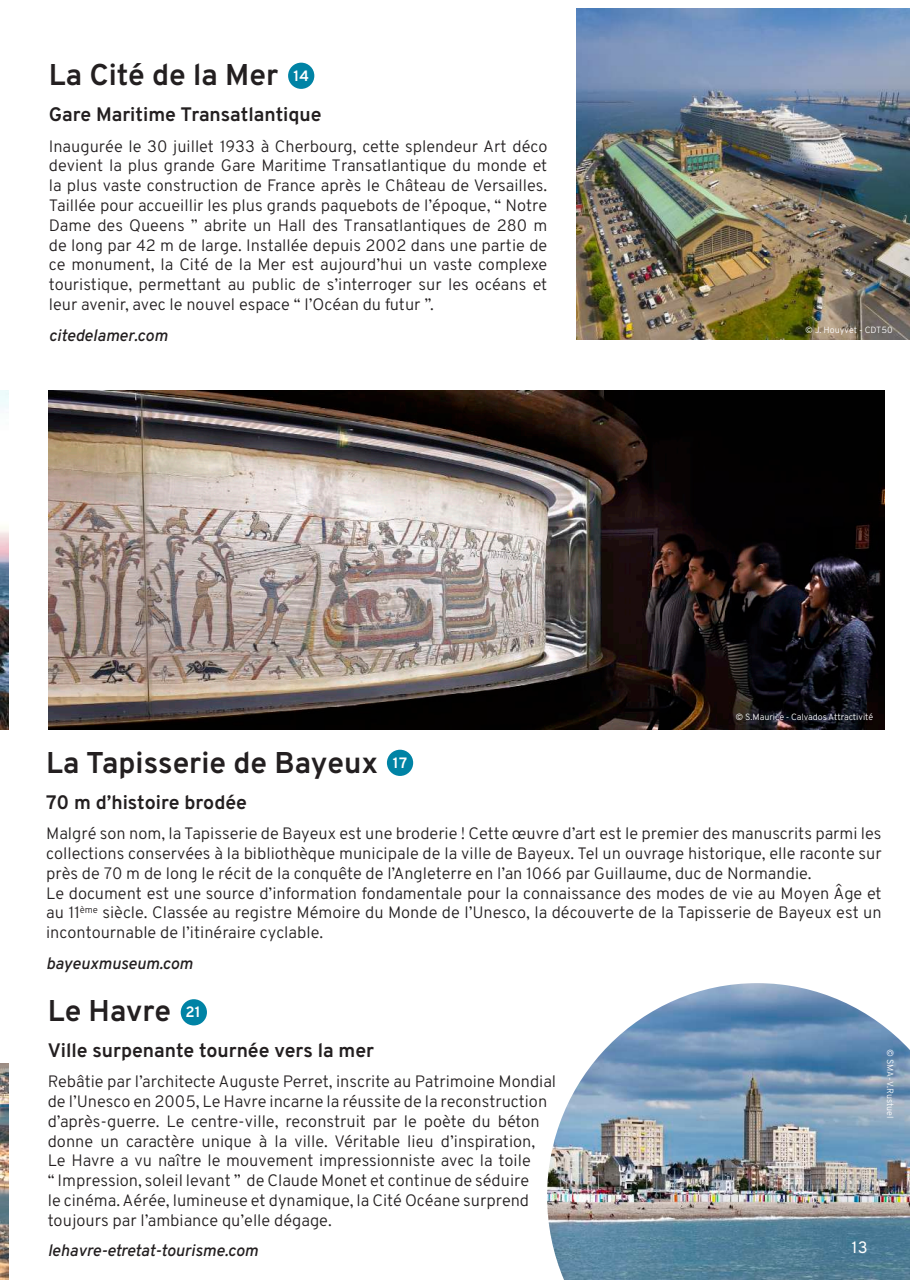
<style>
.page{position:relative;width:910px;height:1280px;background:#fff}
.page>*{position:absolute;margin:0;border:0;box-sizing:border-box;transform-origin:0 0}
.t1{font:700 30px "Overpass";color:#231f20}
.t2{font:700 19.5px "Overpass";color:#231f20}
.t3{font:300 16.5px/19.8px "Overpass";color:#231f20}
.t4{font:italic 600 16.5px "Overpass";color:#231f20}
.t5{font:16.5px "Overpass";color:#fff}
.t6{font:700 15px "Overpass";color:#fff}
.t7{font:300 9px "Overpass";color:#fff}
</style>
<div class="page">
<img style="left:0;top:390px;width:9px;height:339px">
<img style="left:0;top:1063px;width:9px;height:217px">
<img style="left:576px;top:9px;width:334px;height:331px">
<img style="left:49px;top:390px;width:835px;height:339px">
<img style="left:547px;top:983px;width:363px;height:297px">
<div style="left:288px;top:63px;width:26px;height:26px;background:#0083a5;border-radius:50%"></div>
<div style="left:387px;top:750px;width:26px;height:26px;background:#0083a5;border-radius:50%"></div>
<div style="left:181px;top:999px;width:26px;height:26px;background:#0083a5;border-radius:50%"></div>
<h1 class="t1" style="left:49px;top:53px;width:231px">La Cité de la Mer</h1>
<p class="t2" style="left:49px;top:100px;width:274px">Gare Maritime Transatlantique</p>
<p class="t3" style="left:49px;top:136px;width:500px;text-align:justify">Inaugurée le 30 juillet 1933 à Cherbourg, cette splendeur Art déco devient la plus grande Gare Maritime Transatlantique du monde et la plus vaste construction de France après le Château de Versailles.<br>Taillée pour accueillir les plus grands paquebots de l’époque, “ Notre Dame des Queens ” abrite un Hall des Transatlantiques de 280 m de long par 42 m de large. Installée depuis 2002 dans une partie de ce monument, la Cité de la Mer est aujourd’hui un vaste complexe touristique, permettant au public de s’interroger sur les océans et leur avenir, avec le nouvel espace “ l’Océan du futur ”.</p>
<p class="t4" style="left:49px;top:323px;width:120px">citedelamer.com</p>
<p class="t6" style="left:293px;top:65px;width:17px">14</p>
<p class="t7" style="left:805px;top:324px;width:89px">© J. Houyvet - CDT50</p>
<p class="t7" style="left:736px;top:710px;width:139px">© S.Maurice - Calvados Attractivité</p>
<h1 class="t1" style="left:46px;top:741px;width:333px">La Tapisserie de Bayeux</h1>
<p class="t2" style="left:46px;top:788px;width:202px">70 m d’histoire brodée</p>
<p class="t3" style="left:46px;top:823px;width:837px">Malgré son nom, la Tapisserie de Bayeux est une broderie ! Cette œuvre d’art est le premier des manuscrits parmi les collections conservées à la bibliothèque municipale de la ville de Bayeux. Tel un ouvrage historique, elle raconte sur près de 70 m de long le récit de la conquête de l’Angleterre en l’an 1066 par Guillaume, duc de Normandie.<br>Le document est une source d’information fondamentale pour la connaissance des modes de vie au Moyen Âge et au 11<sup>ème</sup> siècle. Classée au registre Mémoire du Monde de l’Unesco, la découverte de la Tapisserie de Bayeux est un incontournable de l’itinéraire cyclable.</p>
<p class="t4" style="left:46px;top:951px;width:148px">bayeuxmuseum.com</p>
<p class="t6" style="left:393px;top:752px;width:16px">17</p>
<h1 class="t1" style="left:48px;top:989px;width:125px">Le Havre</h1>
<p class="t2" style="left:48px;top:1036px;width:328px">Ville surpenante tournée vers la mer</p>
<p class="t3" style="left:48px;top:1072px;width:510px">Rebâtie par l’architecte Auguste Perret, inscrite au Patrimoine Mondial de l’Unesco en 2005, Le Havre incarne la réussite de la reconstruction d’après-guerre. Le centre-ville, reconstruit par le poète du béton donne un caractère unique à la ville. Véritable lieu d’inspiration, Le Havre a vu naître le mouvement impressionniste avec la toile<br>“ Impression, soleil levant ” de Claude Monet et continue de séduire<br>le cinéma. Aérée, lumineuse et dynamique, la Cité Océane surprend toujours par l’ambiance qu’elle dégage.</p>
<p class="t4" style="left:48px;top:1239px;width:212px">lehavre-etretat-tourisme.com</p>
<p class="t6" style="left:185px;top:1001px;width:17px">21</p>
<p class="t7" style="left:897px;top:1049px;width:71px;rotate:90deg">© SMA-V.Rustuel</p>
<p class="t5" style="left:851px;top:1235px;width:18px">13</p>
</div>
